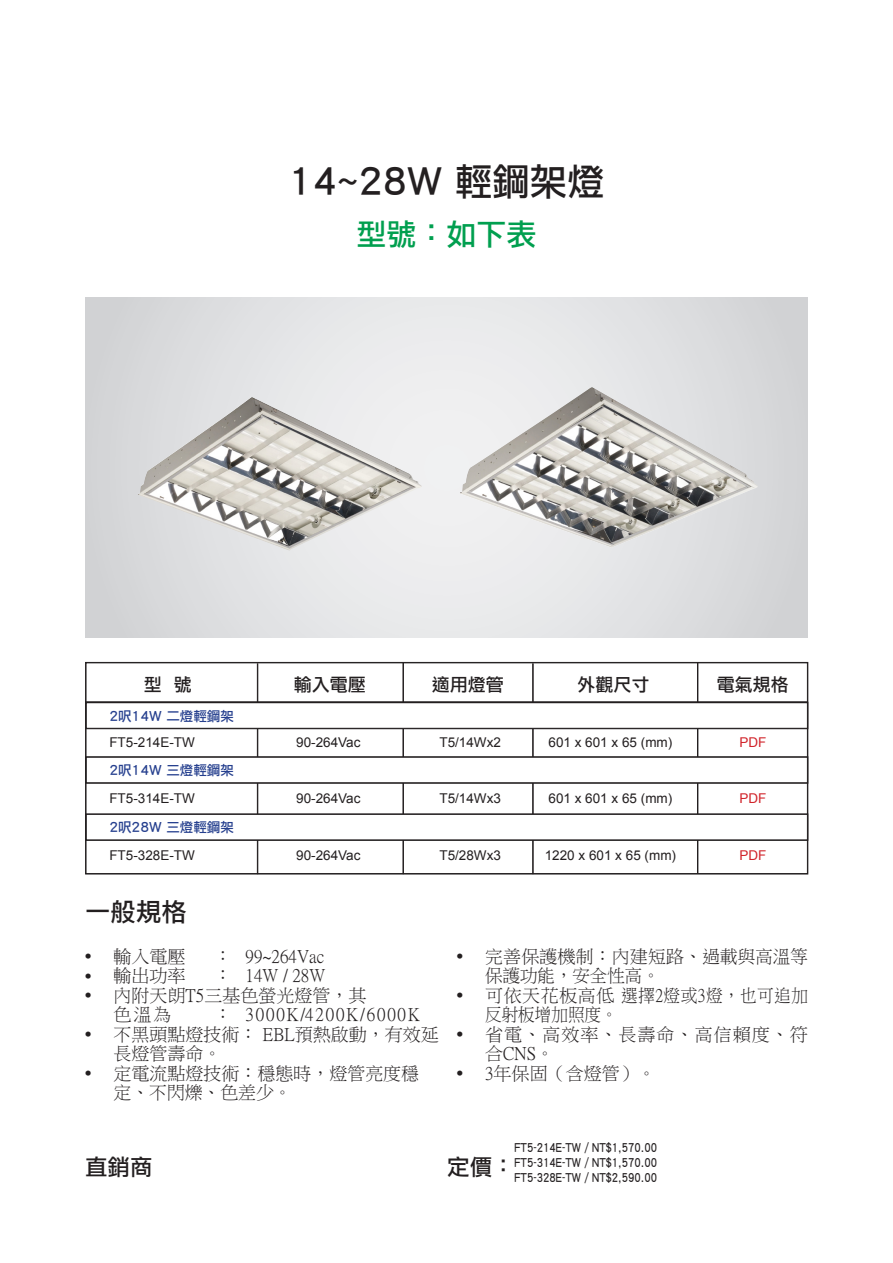
<style>
.page{position:relative;width:893px;height:1263px;background:#fff}
.page>*{position:absolute;margin:0;border:0;box-sizing:border-box;transform-origin:0 0}
.t1{font:37.5px "Li Hei Pro";color:#231f20}
.t2{font:30px "Li Hei Pro";color:#009f4f}
.t3{font:25.5px "Li Hei Pro";color:#231f20}
.t4{font:22.5px "Li Hei Pro";color:#231f20}
.t5{font:18px/19.5px "P Ming Li U";color:#231f20}
.t6{font:18px/19.5px "P Ming Li U";letter-spacing:.03em;color:#231f20}
.t7{font:18px/19.5px "P Ming Li U";letter-spacing:.06em;color:#231f20}
.t8{font:18px "P Ming Li U";letter-spacing:.1em;color:#231f20}
.t9{font:18px "Li Hei Pro";color:#231f20}
.t10{font:13.5px "Arial";color:#231f20}
.t11{font:13.5px "Li Hei Pro";color:#253f8e}
.t12{font:13.5px "Arial";color:#d1232a}
.t13{font:12px "Li Hei Pro";color:#231f20;scale:.82 1}
.s1{font-family:"Times"}
</style>
<div class="page">
<svg style="left:85px;top:662px;width:723px;height:212px"></svg>
<div style="left:86px;top:663px;width:721px;height:211px;border:1px solid #231f20"></div>
<svg style="left:85px;top:297px;width:723px;height:341px;background:#e0e1e2"></svg>
<img style="left:138px;top:397px;width:284px;height:153px">
<img style="left:460px;top:387px;width:298px;height:161px">
<hr style="left:85px;top:702px;width:723px;height:1px;background:#231f20">
<hr style="left:258px;top:663px;width:1px;height:211px;background:#231f20">
<hr style="left:257px;top:663px;width:1px;height:211px;background:#231f20">
<hr style="left:403px;top:663px;width:1px;height:211px;background:#231f20">
<hr style="left:533px;top:663px;width:1px;height:211px;background:#231f20">
<hr style="left:532px;top:663px;width:1px;height:211px;background:#231f20">
<hr style="left:698px;top:662px;width:1px;height:211px;background:#231f20">
<hr style="left:697px;top:662px;width:1px;height:211px;background:#231f20">
<svg style="left:86px;top:756px;width:722px;height:27px"></svg>
<div style="left:86px;top:757px;width:721px;height:26px;border:1px solid #231f20"></div>
<svg style="left:88px;top:814px;width:720px;height:26px"></svg>
<div style="left:86px;top:814px;width:721px;height:26px;border:1px solid #231f20"></div>
<svg style="left:86px;top:703px;width:722px;height:26px"></svg>
<p class="t1" style="left:288px;top:163px;width:318px">14~28W 輕鋼架燈</p>
<p class="t2" style="left:356px;top:220px;width:182px">型號：如下表</p>
<p class="t9" style="left:144px;top:675px;width:49px">型 號</p>
<p class="t9" style="left:294px;top:675px;width:73px">輸入電壓</p>
<p class="t9" style="left:432px;top:675px;width:73px">適用燈管</p>
<p class="t9" style="left:577px;top:675px;width:73px">外觀尺寸</p>
<p class="t9" style="left:717px;top:675px;width:73px">電氣規格</p>
<p class="t11" style="left:109px;top:709px;width:126px">2呎14W 二燈輕鋼架</p>
<p class="t10" style="left:109px;top:733px;width:87px">FT5-214E-TW</p>
<p class="t10" style="left:296px;top:733px;width:66px">90-264Vac</p>
<p class="t10" style="left:439px;top:733px;width:63px">T5/14Wx2</p>
<p class="t10" style="left:548px;top:733px;width:125px">601 x 601 x 65 (mm)</p>
<p class="t12" style="left:739px;top:733px;width:28px">PDF</p>
<p class="t11" style="left:109px;top:763px;width:126px">2呎14W 三燈輕鋼架</p>
<p class="t10" style="left:109px;top:790px;width:87px">FT5-314E-TW</p>
<p class="t10" style="left:296px;top:790px;width:66px">90-264Vac</p>
<p class="t10" style="left:439px;top:790px;width:63px">T5/14Wx3</p>
<p class="t10" style="left:548px;top:790px;width:125px">601 x 601 x 65 (mm)</p>
<p class="t12" style="left:739px;top:790px;width:28px">PDF</p>
<p class="t11" style="left:109px;top:820px;width:126px">2呎28W 三燈輕鋼架</p>
<p class="t10" style="left:109px;top:846px;width:87px">FT5-328E-TW</p>
<p class="t10" style="left:296px;top:846px;width:66px">90-264Vac</p>
<p class="t10" style="left:439px;top:846px;width:63px">T5/28Wx3</p>
<p class="t10" style="left:545px;top:846px;width:133px">1220 x 601 x 65 (mm)</p>
<p class="t12" style="left:739px;top:846px;width:28px">PDF</p>
<p class="t3" style="left:85px;top:899px;width:103px">一般規格</p>
<p class="t5" style="left:85px;top:947px;width:102px"><span class="s1">•</span> 輸入電壓</p>
<p class="t5" style="left:214px;top:947px;width:112px">： 99~264Vac</p>
<p class="t5" style="left:85px;top:966px;width:102px"><span class="s1">•</span> 輸出功率</p>
<p class="t5" style="left:214px;top:966px;width:113px">： 14W / 28W</p>
<p class="t5" style="left:85px;top:986px;width:283px"><span class="s1">•</span> 內附天朗T5三基色螢光燈管，其</p>
<p class="t5" style="left:114px;top:1005px;width:59px">色溫為</p>
<p class="t8" style="left:214px;top:1006px;width:208px">： 3000K/4200K/6000K</p>
<p class="t5" style="left:114px;top:1025px;width:327px;text-indent:-28px"><span class="s1">•</span> 不黑頭點燈技術： EBL預熱啟動，有效延長燈管壽命。</p>
<p class="t5" style="left:114px;top:1064px;width:307px;text-indent:-28px"><span class="s1">•</span> 定電流點燈技術：穩態時，燈管亮度穩定、不閃爍、色差少。</p>
<p class="t5" style="left:485px;top:947px;width:324px;text-indent:-28px"><span class="s1">•</span> 完善保護機制：內建短路、過載與高溫等保護功能，安全性高。</p>
<p class="t6" style="left:485px;top:986px;width:324px;text-indent:-28px"><span class="s1">•</span> 可依天花板高低選擇2燈或3燈，也可追加反射板增加照度。</p>
<p class="t7" style="left:485px;top:1025px;width:324px;text-indent:-28px"><span class="s1">•</span> 省電、高效率、長壽命、高信賴度、符合CNS。</p>
<p class="t5" style="left:457px;top:1064px;width:200px"><span class="s1">•</span> 3年保固（含燈管）。</p>
<p class="t4" style="left:85px;top:1156px;width:69px">直銷商</p>
<p class="t4" style="left:447px;top:1156px;width:69px">定價：</p>
<p class="t13" style="left:514px;top:1142px;width:176px">FT5-214E-TW / NT$1,570.00</p>
<p class="t13" style="left:514px;top:1157px;width:176px">FT5-314E-TW / NT$1,570.00</p>
<p class="t13" style="left:514px;top:1172px;width:176px">FT5-328E-TW / NT$2,590.00</p>
</div>
